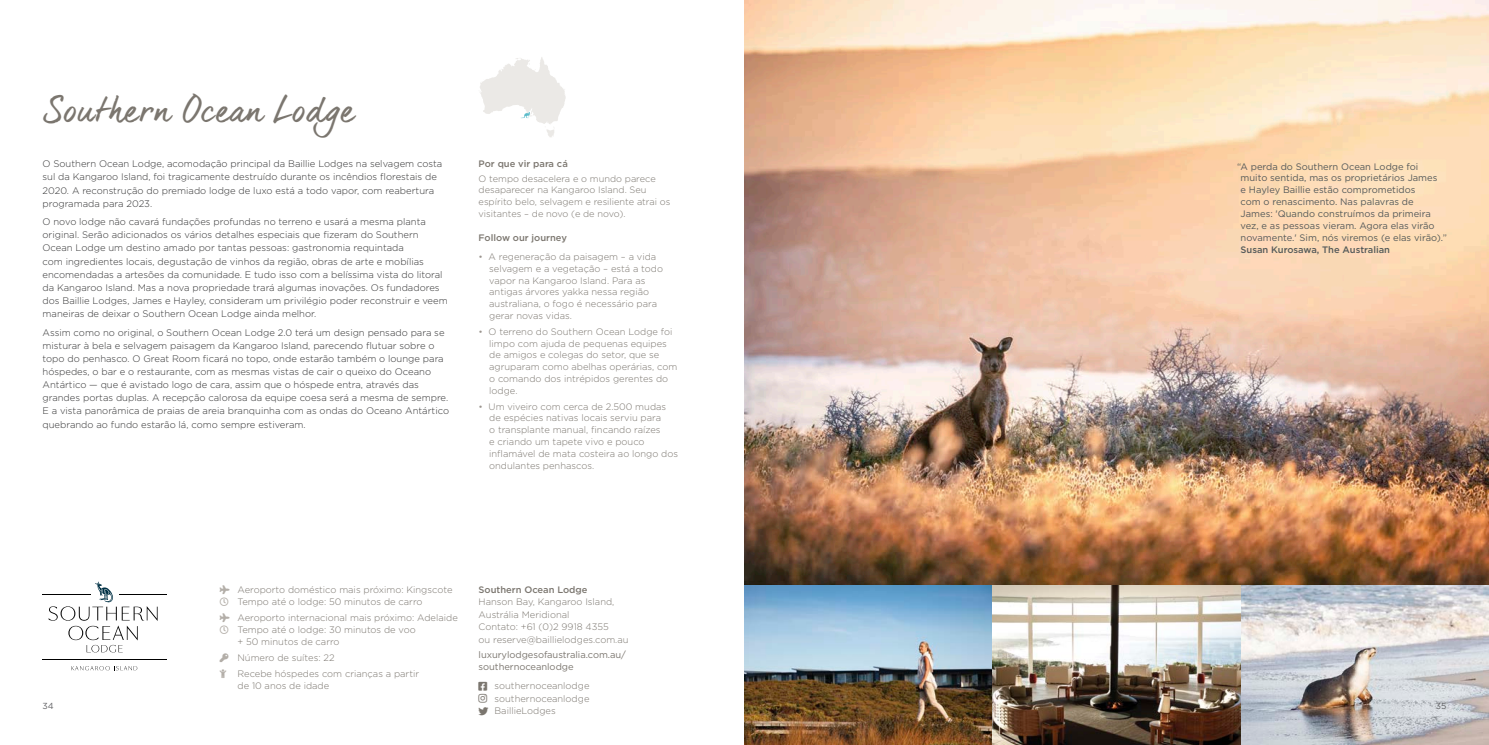
<style>
.page{position:relative;width:1489px;height:745px;background:#fff}
.page>*{position:absolute;margin:0;border:0;box-sizing:border-box;transform-origin:0 0}
.t1{font:32.5px "dear Joe 6";letter-spacing:-.005em;color:#7b766f}
.t2{font:300 9.5px/13.1px "Gotham";color:#333334}
.t3{font:300 9.38px/11.9px "Gotham";color:#7b766f}
.t4{font:9.38px/11.9px "Gotham";color:#555a5a}
.t5{font:500 9.38px "Gotham";color:#7b766f}
.t6{font:9.38px/12.5px "Gotham";letter-spacing:-.005em;color:#7b766f}
.t7{font:500 9.38px "Gotham";color:#555a5a}
.t8{font:300 9.25px/11.6px "Gotham";color:#7b766f}
.t9{font:8.75px "Gotham";color:#636366}
.s1{color:#9b958f}
</style>
<div class="page">
<img style="left:744px;top:0;width:744px;height:744px">
<svg style="left:480px;top:57px;width:86px;height:80px"></svg>
<hr style="left:119px;top:594px;width:48px;height:1px;background:#000">
<hr style="left:43px;top:594px;width:48px;height:1px;background:#000">
<svg style="left:71px;top:666px;width:66px;height:4px"></svg>
<hr style="left:43px;top:658px;width:124px;height:1px;background:#000">
<svg style="left:49px;top:581px;width:108px;height:71px"></svg>
<h1 class="t1" style="left:43px;top:90px;width:313px">Southern Ocean Lodge</h1>
<p class="t2" style="left:43px;top:157px;width:401px">O Southern Ocean Lodge, acomodação principal da Baillie Lodges na selvagem costa sul da Kangaroo Island, foi tragicamente destruído durante os incêndios florestais de 2020. A reconstrução do premiado lodge de luxo está a todo vapor, com reabertura programada para 2023.</p>
<p class="t2" style="left:43px;top:215px;width:407px">O novo lodge não cavará fundações profundas no terreno e usará a mesma planta original. Serão adicionados os vários detalhes especiais que fizeram do Southern Ocean Lodge um destino amado por tantas pessoas: gastronomia requintada<br>com ingredientes locais, degustação de vinhos da região, obras de arte e mobílias encomendadas a artesões da comunidade. E tudo isso com a belíssima vista do litoral da Kangaroo Island. Mas a nova propriedade trará algumas inovações. Os fundadores dos Baillie Lodges, James e Hayley, consideram um privilégio poder reconstruir e veem maneiras de deixar o Southern Ocean Lodge ainda melhor.</p>
<p class="t2" style="left:43px;top:325px;width:408px">Assim como no original, o Southern Ocean Lodge 2.0 terá um design pensado para se misturar à bela e selvagem paisagem da Kangaroo Island, parecendo flutuar sobre o topo do penhasco. O Great Room ficará no topo, onde estarão também o lounge para hóspedes, o bar e o restaurante, com as mesmas vistas de cair o queixo do Oceano Antártico — que é avistado logo de cara, assim que o hóspede entra, através das grandes portas duplas. A recepção calorosa da equipe coesa será a mesma de sempre.<br>E a vista panorâmica de praias de areia branquinha com as ondas do Oceano Antártico quebrando ao fundo estarão lá, como sempre estiveram.</p>
<p class="t5" style="left:478px;top:157px;width:91px">Por que vir para cá</p>
<p class="t8" style="left:478px;top:172px;width:193px">O tempo desacelera e o mundo parece desaparecer na Kangaroo Island. Seu espírito belo, selvagem e resiliente atrai os visitantes – de novo (e de novo).</p>
<p class="t5" style="left:478px;top:232px;width:90px">Follow our journey</p>
<p class="t3" style="left:489px;top:250px;width:175px;text-indent:-11px"><span class="s1">•</span> A regeneração da paisagem – a vida selvagem e a vegetação – está a todo vapor na Kangaroo Island. Para as antigas árvores yakka nessa região australiana, o fogo é necessário para gerar novas vidas.</p>
<p class="t3" style="left:489px;top:325px;width:189px;text-indent:-11px"><span class="s1">•</span> O terreno do Southern Ocean Lodge foi limpo com ajuda de pequenas equipes de amigos e colegas do setor, que se agruparam como abelhas operárias, com o comando dos intrépidos gerentes do lodge.</p>
<p class="t3" style="left:489px;top:400px;width:190px;text-indent:-11px"><span class="s1">•</span> Um viveiro com cerca de 2.500 mudas de espécies nativas locais serviu para<br>o transplante manual, fincando raízes<br>e criando um tapete vivo e pouco inflamável de mata costeira ao longo dos ondulantes penhascos.</p>
<p class="t4" style="left:1240px;top:160px;width:208px;text-indent:-3px">“A perda do Southern Ocean Lodge foi muito sentida, mas os proprietários James<br>e Hayley Baillie estão comprometidos<br>com o renascimento. Nas palavras de James: 'Quando construímos da primeira vez, e as pessoas vieram. Agora elas virão novamente.' Sim, nós viremos (e elas virão).”</p>
<p class="t7" style="left:1240px;top:243px;width:151px">Susan Kurosawa, The Australian</p>
<p class="t5" style="left:478px;top:583px;width:110px">Southern Ocean Lodge</p>
<p class="t3" style="left:478px;top:595px;width:151px;line-height:12.5px">Hanson Bay, Kangaroo Island,<br>Austrália Meridional<br>Contato: +61 (0)2 9918 4355<br>ou reserve@baillielodges.com.au</p>
<p class="t6" style="left:478px;top:647px;width:149px">luxurylodgesofaustralia.com.au/ southernoceanlodge</p>
<p class="t3" style="left:494px;top:678px;width:96px;line-height:12.5px;text-align:justify">southernoceanlodge southernoceanlodge BaillieLodges</p>
<p class="t3" style="left:237px;top:583px;width:216px">Aeroporto doméstico mais próximo: Kingscote<br>Tempo até o lodge: 50 minutos de carro</p>
<p class="t3" style="left:237px;top:611px;width:222px">Aeroporto internacional mais próximo: Adelaide<br>Tempo até o lodge: 30 minutos de voo<br>+ 50 minutos de carro</p>
<p class="t3" style="left:237px;top:649px;width:183px;line-height:16.1px">Número de suítes: 22<br>Recebe hóspedes com crianças a partir</p>
<p class="t3" style="left:237px;top:679px;width:93px">de 10 anos de idade</p>
<p class="t9" style="left:43px;top:700px;width:13px">34</p>
<p class="t9" style="left:1435px;top:700px;width:12px">35</p>
</div>
